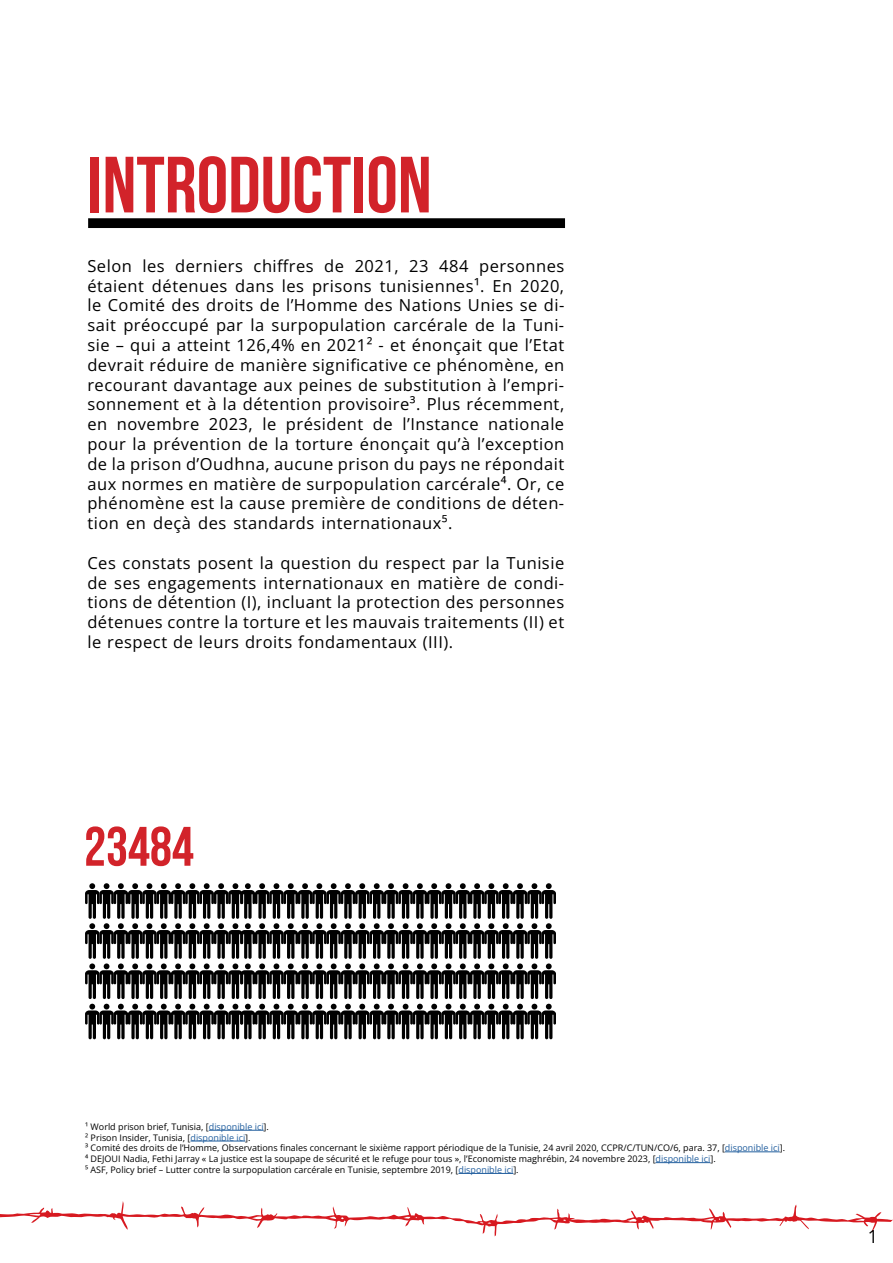
<style>
.page{position:relative;width:893px;height:1263px;background:#fff}
.page>*{position:absolute;margin:0;border:0;box-sizing:border-box;transform-origin:0 0}
.t1{font:700 79.5px "Bebas Neue";color:#d2232a}
.t2{font:700 55.5px "Bebas Neue";color:#d2232a}
.t3{font:18px "Open Sans";color:#000}
.t4{font:16.5px/19.8px "Open Sans";letter-spacing:.03em;color:#000;text-align:justify}
.t5{font:9px/10.8px "Open Sans";color:#000}
.s1{color:#215e9e}
</style>
<div class="page">
<hr style="left:209px;top:1130px;width:55px;height:1px;background:#215e9e">
<hr style="left:190px;top:1141px;width:55px;height:1px;background:#215e9e">
<hr style="left:725px;top:1151px;width:55px;height:1px;background:#215e9e">
<hr style="left:655px;top:1162px;width:55px;height:1px;background:#215e9e">
<hr style="left:458px;top:1173px;width:55px;height:1px;background:#215e9e">
<div style="left:89px;top:219px;width:475px;height:8px;background:#000"></div>
<div style="left:88px;top:218px;width:477px;height:10px;border:2px solid #000"></div>
<svg style="left:0;top:1201px;width:893px;height:36px"></svg>
<svg style="left:85px;top:883px;width:471px;height:156px"></svg>
<h1 class="t1" style="left:87px;top:141px;width:346px">INTRODUCTION</h1>
<p class="t4" style="left:87px;top:255px;width:478px">Selon les derniers chiffres de 2021, 23 484 personnes étaient détenues dans les prisons tunisiennes¹. En 2020, le Comité des droits de l’Homme des Nations Unies se di&shy;sait préoccupé par la surpopulation carcérale de la Tuni&shy;sie – qui a atteint 126,4% en 2021² - et énonçait que l’Etat devrait réduire de manière significative ce phénomène, en recourant davantage aux peines de substitution à l’empri&shy;sonnement et à la détention provisoire³. Plus récemment, en novembre 2023, le président de l’Instance nationale pour la prévention de la torture énonçait qu’à l’exception de la prison d’Oudhna, aucune prison du pays ne répondait aux normes en matière de surpopulation carcérale⁴. Or, ce phénomène est la cause première de conditions de déten&shy;tion en deçà des standards internationaux⁵.</p>
<p class="t4" style="left:87px;top:552px;width:478px">Ces constats posent la question du respect par la Tunisie de ses engagements internationaux en matière de condi&shy;tions de détention (I), incluant la protection des personnes détenues contre la torture et les mauvais traitements (II) et le respect de leurs droits fondamentaux (III).</p>
<h2 class="t2" style="left:84px;top:816px;width:111px">23484</h2>
<p class="t5" style="left:85px;top:1121px;width:701px">¹ World prison brief, Tunisia, [<span class="s1">disponible ici</span>].<br>² Prison Insider, Tunisia, [<span class="s1">disponible ici</span>].<br>³ Comité des droits de l’Homme, Observations finales concernant le sixième rapport périodique de la Tunisie, 24 avril 2020, CCPR/C/TUN/CO/6, para. 37, [<span class="s1">disponible ici</span>].<br>⁴ DEJOUI Nadia, Fethi Jarray « La justice est la soupape de sécurité et le refuge pour tous », l’Economiste maghrébin, 24 novembre 2023, [<span class="s1">disponible ici</span>].<br>⁵ ASF, Policy brief – Lutter contre la surpopulation carcérale en Tunisie, septembre 2019, [<span class="s1">disponible ici</span>].</p>
<p class="t3" style="left:868px;top:1224px;width:12px">1</p>
</div>
